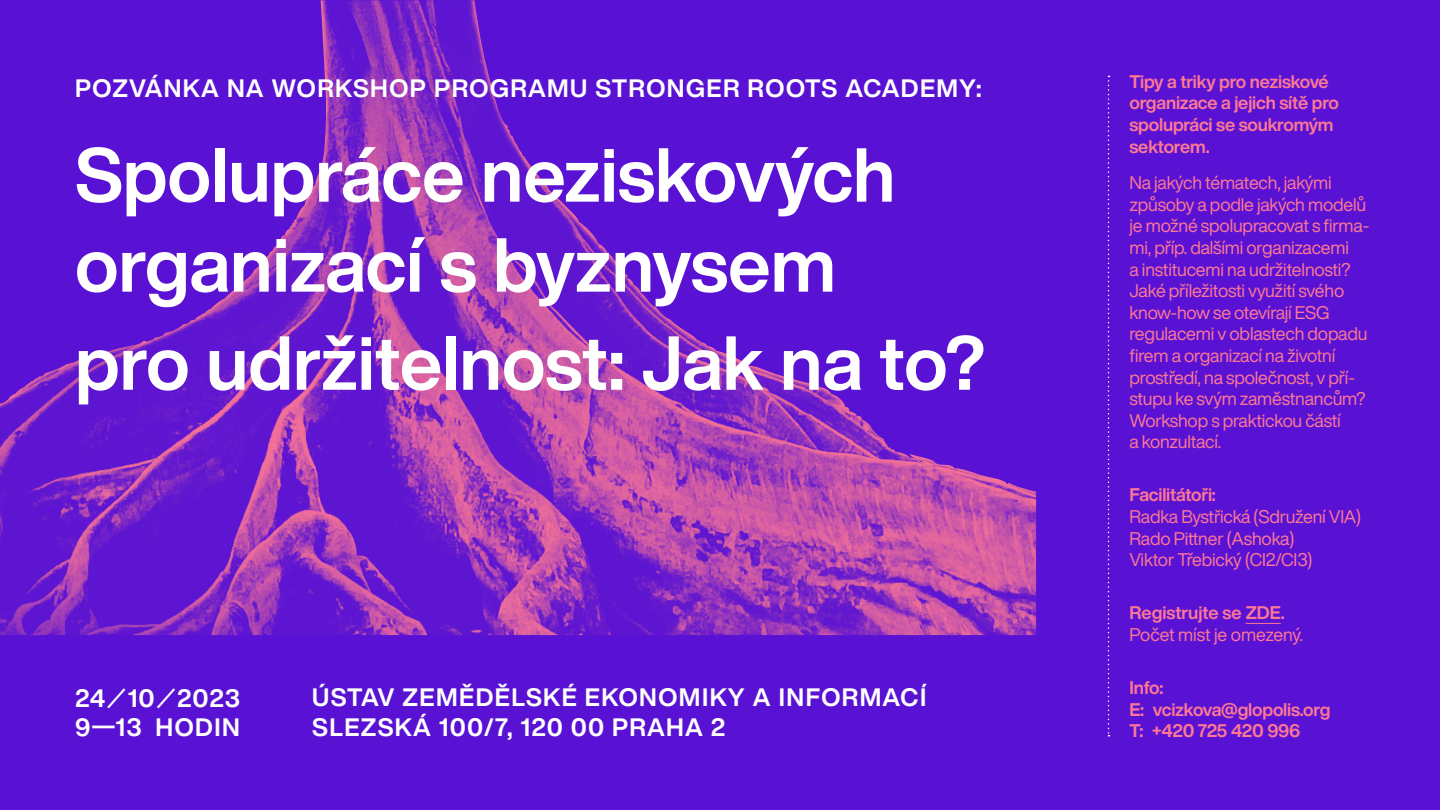
<style>
.page{position:relative;width:1440px;height:810px;background:#5912d4}
.page>*{position:absolute;margin:0;border:0;box-sizing:border-box;transform-origin:0 0}
.t1{font:700 75px/90px "Helvetica Now Display";color:#fff}
.t2{font:700 24.75px/29.7px "Helvetica Now Display";letter-spacing:.055em;color:#fff}
.t3{font:18px/21.6px "Helvetica Now Display";letter-spacing:-.01em;color:#ff7894}
.t4{font:700 18px/21.6px "Helvetica Now Display";letter-spacing:-.01em;color:#ff7894}
</style>
<div class="page">
<img style="left:0;top:0;width:1036px;height:635px">
<hr style="left:1246px;top:623px;width:35px;height:1px;background:#ff7894">
<svg style="left:1108px;top:76px;width:1px;height:661px"></svg>
<h2 class="t2" style="left:75px;top:73px;width:908px">POZVÁNKA NA WORKSHOP PROGRAMU STRONGER ROOTS ACADEMY:</h2>
<h1 class="t1" style="left:75px;top:130px;width:822px">Spolupráce neziskových organizací s byznysem</h1>
<h1 class="t1" style="left:75px;top:318px;width:912px">pro udržitelnost: Jak na to?</h1>
<h2 class="t2" style="left:75px;top:683px;width:167px">24 ̸10 ̸2023<br>9—13 HODIN</h2>
<h2 class="t2" style="left:312px;top:682px;width:616px">ÚSTAV ZEMĚDĚLSKÉ EKONOMIKY A INFORMACÍ<br>SLEZSKÁ 100/7, 120 00 PRAHA 2</h2>
<p class="t4" style="left:1130px;top:71px;width:211px">Tipy a triky pro neziskové organizace a jejich sítě pro spolupráci se soukromým sektorem.</p>
<p class="t3" style="left:1130px;top:172px;width:241px">Na jakých tématech, jakými způsoby a podle jakých modelů je možné spolupracovat s firma&shy;mi, příp. dalšími organizacemi<br>a institucemi na udržitelnosti?<br>Jaké příležitosti využití svého know-how se otevírají ESG regulacemi v oblastech dopadu firem a organizací na životní prostředí, na společnost, v pří&shy;stupu ke svým zaměstnancům?<br>Workshop s praktickou částí<br>a konzultací.</p>
<p class="t4" style="left:1130px;top:484px;width:88px">Facilitátoři:</p>
<p class="t3" style="left:1130px;top:506px;width:233px">Radka Bystřická (Sdružení VIA)<br>Rado Pittner (Ashoka)<br>Viktor Třebický (CI2/CI3)</p>
<p class="t4" style="left:1130px;top:602px;width:157px">Registrujte se ZDE.</p>
<p class="t3" style="left:1130px;top:624px;width:175px">Počet míst je omezený.</p>
<p class="t4" style="left:1130px;top:677px;width:202px">Info:<br>E: vcizkova@glopolis.org<br>T: +420 725 420 996</p>
</div>
